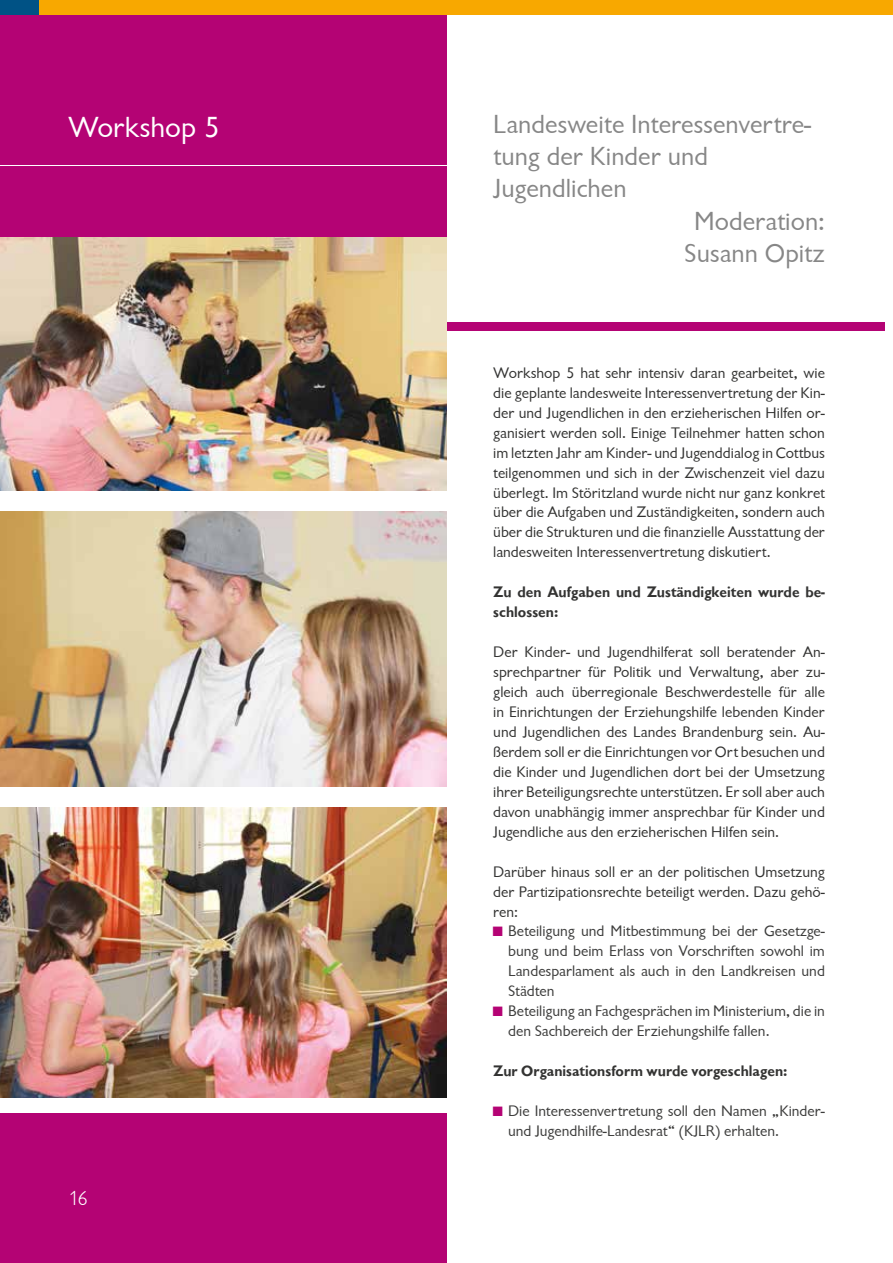
<style>
.page{position:relative;width:893px;height:1263px;background:#fff}
.page>*{position:absolute;margin:0;border:0;box-sizing:border-box;transform-origin:0 0}
.t1{font:30px "Chantilly";color:#fff}
.t2{font:27px "Chantilly";color:#878787}
.t3{font:300 21px "Chantilly";color:#fff}
.t4{font:15.75px/20px "Chantilly";color:#333332;text-align:justify}
.t5{font:15.75px/20px "Chantilly";color:#3c3c3b}
.t6{font:700 15.75px/20px "Chantilly";color:#333332}
.s1{font-size:13.95px;color:#b40374}
</style>
<div class="page">
<div style="left:446px;top:323px;width:439px;height:8px;background:#b40374"></div>
<div style="left:0;top:0;width:446px;height:255px;background:#b40374"></div>
<hr style="left:0;top:165px;width:446px;height:1px;background:#fff">
<img style="left:0;top:512px;width:446px;height:275px">
<img style="left:0;top:238px;width:446px;height:252px">
<div style="left:0;top:1114px;width:446px;height:149px;background:#b40374"></div>
<div style="left:38px;top:0;width:855px;height:15px;background:#f8a800"></div>
<div style="left:0;top:0;width:38px;height:15px;background:#005285"></div>
<img style="left:0;top:808px;width:446px;height:289px">
<h1 class="t1" style="left:68px;top:111px;width:153px">Workshop 5</h1>
<h3 class="t3" style="left:68px;top:1187px;width:22px">16</h3>
<h2 class="t2" style="left:493px;top:109px;width:319px">Landesweite Interessenvertre-</h2>
<h2 class="t2" style="left:493px;top:141px;width:216px">tung der Kinder und</h2>
<h2 class="t2" style="left:493px;top:174px;width:135px">Jugendlichen</h2>
<h2 class="t2" style="left:694px;top:206px;width:132px">Moderation:</h2>
<h2 class="t2" style="left:684px;top:239px;width:142px">Susann Opitz</h2>
<p class="t4" style="left:493px;top:363px;width:333px">Workshop 5 hat sehr intensiv daran gearbeitet, wie die geplante landesweite Interessenvertretung der Kin&shy;der und Jugendlichen in den erzieherischen Hilfen or&shy;ganisiert werden soll. Einige Teilnehmer hatten schon im letzten Jahr am Kinder- und Jugenddialog in Cottbus teilgenommen und sich in der Zwischenzeit viel dazu überlegt. Im Störitzland wurde nicht nur ganz konkret über die Aufgaben und Zuständigkeiten, sondern auch über die Strukturen und die finanzielle Ausstattung der landesweiten Interessenvertretung diskutiert.</p>
<p class="t6" style="left:493px;top:582px;width:333px">Zu den Aufgaben und Zuständigkeiten wurde be&shy;schlossen:</p>
<p class="t4" style="left:493px;top:642px;width:333px">Der Kinder- und Jugendhilferat soll beratender An&shy;sprechpartner für Politik und Verwaltung, aber zu&shy;gleich auch überregionale Beschwerdestelle für alle in Einrichtungen der Erziehungshilfe lebenden Kinder und Jugendlichen des Landes Brandenburg sein. Au&shy;ßerdem soll er die Einrichtungen vor Ort besuchen und die Kinder und Jugendlichen dort bei der Umsetzung ihrer Beteiligungsrechte unterstützen. Er soll aber auch davon unabhängig immer ansprechbar für Kinder und Jugendliche aus den erzieherischen Hilfen sein.</p>
<p class="t4" style="left:493px;top:862px;width:333px">Darüber hinaus soll er an der politischen Umsetzung der Partizipationsrechte beteiligt werden. Dazu gehö&shy;ren:</p>
<p class="t5" style="left:508px;top:921px;width:318px;text-align:justify;text-indent:-15px"><span class="s1">■</span> Beteiligung und Mitbestimmung bei der Gesetzge&shy;bung und beim Erlass von Vorschriften sowohl im Landesparlament als auch in den Landkreisen und Städten</p>
<p class="t5" style="left:508px;top:1001px;width:318px;text-indent:-15px"><span class="s1">■</span> Beteiligung an Fachgesprächen im Ministerium, die in den Sachbereich der Erziehungshilfe fallen.</p>
<p class="t6" style="left:493px;top:1061px;width:296px">Zur Organisationsform wurde vorgeschlagen:</p>
<p class="t5" style="left:508px;top:1101px;width:318px;text-indent:-15px"><span class="s1">■</span> Die Interessenvertretung soll den Namen „Kinder&shy;und Jugendhilfe-Landesrat“ (KJLR) erhalten.</p>
</div>
